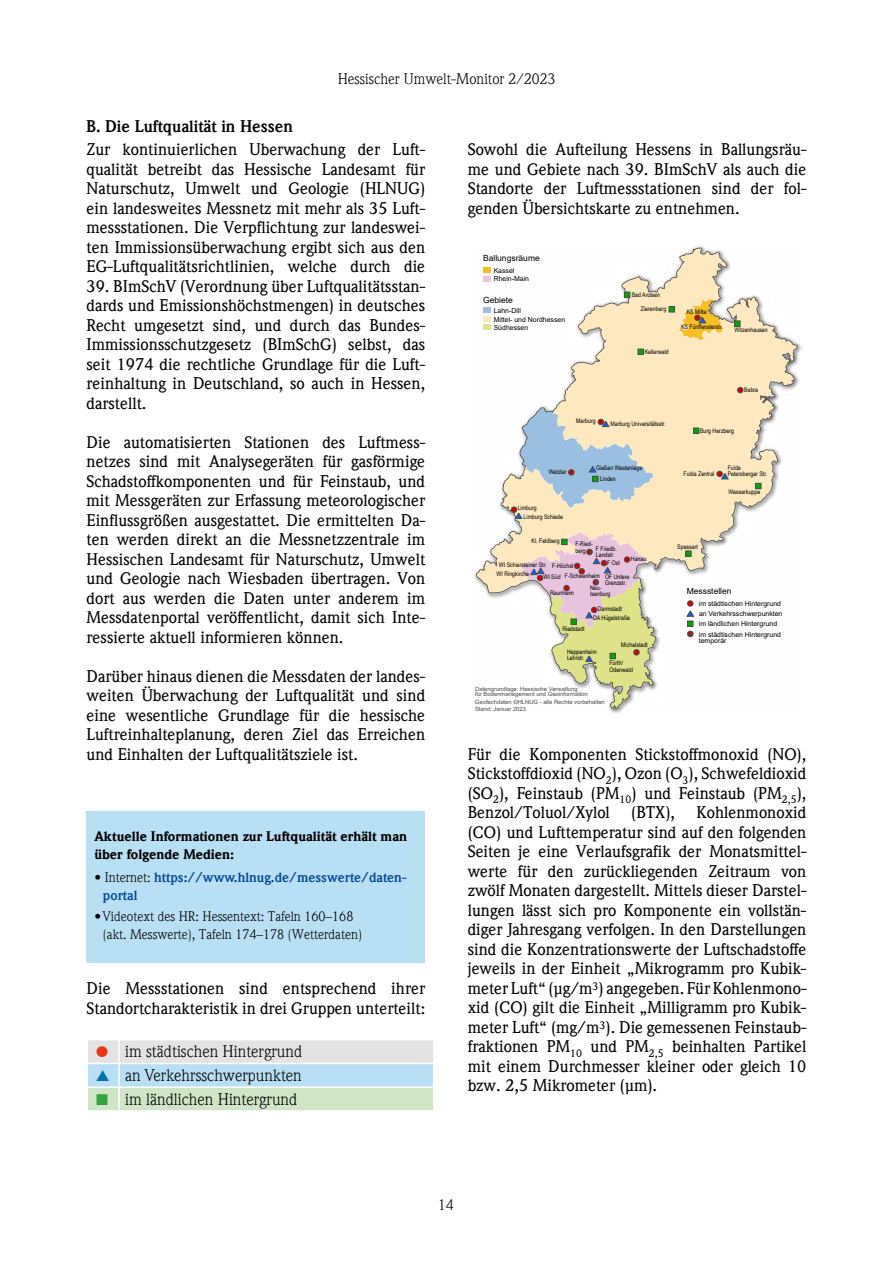
<style>
.page{position:relative;width:893px;height:1263px;background:#fff}
.page>*{position:absolute;margin:0;border:0;box-sizing:border-box;transform-origin:0 0}
.t1{font:500 16.5px/19.5px "ITC Weidemann Com";color:#000;text-align:justify}
.t2{font:16.5px/23.7px "ITC Weidemann Com";color:#000;text-align:justify}
.t3{font:700 16.5px "ITC Weidemann Com";color:#000}
.t4{font:15px "ITC Weidemann Com";color:#000}
.t5{font:13.5px/18.1px "ITC Weidemann Com";color:#000}
.t6{font:900 13.5px/18.1px "ITC Weidemann Com";color:#000}
.t7{font:700 13.5px/18.1px "ITC Weidemann Com";color:#004896}
.t8{font:8.4px "Arial";color:#000}
.t9{font:6.9px/8.4px "Arial";color:#000}
.t10{font:6.3px/6.3px "Arial Narrow";color:#000}
.t11{font:5.85px/5.8px "Arial";color:#4d4d4d}
.s1{font-weight:400;color:#000}
</style>
<div class="page">
<svg style="left:476px;top:248px;width:321px;height:344px"></svg>
<svg style="left:693px;top:428px;width:6px;height:6px"></svg>
<svg style="left:755px;top:483px;width:6px;height:6px"></svg>
<svg style="left:685px;top:551px;width:6px;height:5px"></svg>
<svg style="left:638px;top:349px;width:6px;height:6px"></svg>
<svg style="left:624px;top:292px;width:6px;height:6px"></svg>
<svg style="left:734px;top:321px;width:6px;height:6px"></svg>
<svg style="left:717px;top:471px;width:12px;height:8px"></svg>
<svg style="left:511px;top:408px;width:142px;height:111px;background:#d1d5ce"></svg>
<svg style="left:669px;top:298px;width:55px;height:42px;background:#edce82"></svg>
<svg style="left:737px;top:387px;width:6px;height:6px"></svg>
<svg style="left:521px;top:531px;width:135px;height:177px"></svg>
<div style="left:483px;top:268px;width:8px;height:5px;background:#f7be27"></div>
<div style="left:483px;top:276px;width:8px;height:5px;background:#e7c3de"></div>
<div style="left:483px;top:308px;width:8px;height:5px;background:#9abfe0"></div>
<div style="left:483px;top:316px;width:8px;height:5px;background:#fee8c0"></div>
<div style="left:483px;top:325px;width:8px;height:5px;background:#dee288"></div>
<svg style="left:686px;top:600px;width:8px;height:37px"></svg>
<div style="left:87px;top:811px;width:338px;height:151px;background:#b9dff4"></div>
<svg style="left:87px;top:1040px;width:347px;height:71px;background:#d1e3e1"></svg>
<p class="t3" style="left:87px;top:117px;width:208px">B. Die Luftqualität in Hessen</p>
<p class="t4" style="left:338px;top:70px;width:219px">Hessischer Umwelt-Monitor 2/2023</p>
<p class="t1" style="left:87px;top:140px;width:340px">Zur kontinuierlichen Überwachung der Luft&shy;qualität betreibt das Hessische Landesamt für Naturschutz, Umwelt und Geologie (HLNUG) ein landesweites Messnetz mit mehr als 35 Luft&shy;messstationen. Die Verpflichtung zur landeswei&shy;ten Immissionsüberwachung ergibt sich aus den EG-Luftqualitätsrichtlinien, welche durch die</p>
<p class="t1" style="left:87px;top:277px;width:340px">39. BImSchV (Verordnung über Luftqualitätsstan&shy;dards und Emissionshöchstmengen) in deutsches Recht umgesetzt sind, und durch das Bundes-Immissionsschutzgesetz (BImSchG) selbst, das seit 1974 die rechtliche Grundlage für die Luft&shy;reinhaltung in Deutschland, so auch in Hessen, darstellt.</p>
<p class="t1" style="left:87px;top:433px;width:340px">Die automatisierten Stationen des Luftmess&shy;netzes sind mit Analysegeräten für gasförmige Schadstoffkomponenten und für Feinstaub, und mit Messgeräten zur Erfassung meteorologischer Einflussgrößen ausgestattet. Die ermittelten Da&shy;ten werden direkt an die Messnetzzentrale im Hessischen Landesamt für Naturschutz, Umwelt und Geologie nach Wiesbaden übertragen. Von dort aus werden die Daten unter anderem im Messdatenportal veröffentlicht, damit sich Inte&shy;ressierte aktuell informieren können.</p>
<p class="t1" style="left:87px;top:667px;width:340px">Darüber hinaus dienen die Messdaten der landes&shy;weiten Überwachung der Luftqualität und sind eine wesentliche Grundlage für die hessische Luftreinhalteplanung, deren Ziel das Erreichen und Einhalten der Luftqualitätsziele ist.</p>
<p class="t6" style="left:94px;top:828px;width:314px">Aktuelle Informationen zur Luftqualität erhält man über folgende Medien:</p>
<p class="t7" style="left:103px;top:868px;width:305px;text-indent:-9px"><span class="s1">• Internet:</span> https://www.hlnug.de/messwerte/daten&shy;portal</p>
<p class="t5" style="left:103px;top:908px;width:261px;text-indent:-9px">•Videotext des HR: Hessentext: Tafeln 160–168 (akt. Messwerte), Tafeln 174–178 (Wetterdaten)</p>
<p class="t1" style="left:87px;top:979px;width:340px">Die Messstationen sind entsprechend ihrer<br>Standortcharakteristik in drei Gruppen unterteilt:</p>
<p class="t2" style="left:125px;top:1040px;width:179px">im städtischen Hintergrund an Verkehrsschwerpunkten im ländlichen Hintergrund</p>
<p class="t1" style="left:468px;top:140px;width:340px">Sowohl die Aufteilung Hessens in Ballungsräu&shy;me und Gebiete nach 39. BImSchV als auch die Standorte der Luftmessstationen sind der fol&shy;genden Übersichtskarte zu entnehmen.</p>
<p class="t8" style="left:483px;top:253px;width:58px">Ballungsräume</p>
<p class="t9" style="left:494px;top:266px;width:37px">Kassel<br>Rhein-Main</p>
<p class="t8" style="left:483px;top:294px;width:31px">Gebiete</p>
<p class="t9" style="left:494px;top:306px;width:73px">Lahn-Dill<br>Mittel- und Nordhessen<br>Südhessen</p>
<p class="t10" style="left:632px;top:291px;width:30px">Bad Arolsen</p>
<p class="t10" style="left:641px;top:305px;width:27px">Zierenberg</p>
<p class="t10" style="left:645px;top:349px;width:26px">Kellerwald</p>
<p class="t10" style="left:687px;top:308px;width:21px">KS Mitte</p>
<p class="t10" style="left:681px;top:323px;width:43px">KS Fünffensterstr.</p>
<p class="t10" style="left:734px;top:327px;width:35px">Witzenhausen</p>
<p class="t10" style="left:576px;top:418px;width:21px">Marburg</p>
<p class="t10" style="left:611px;top:421px;width:57px">Marburg Universitätsstr.</p>
<p class="t10" style="left:744px;top:387px;width:15px">Bebra</p>
<p class="t10" style="left:700px;top:427px;width:36px">Burg Herzberg</p>
<p class="t10" style="left:549px;top:468px;width:19px">Wetzlar</p>
<p class="t10" style="left:518px;top:505px;width:20px">Limburg</p>
<p class="t10" style="left:524px;top:513px;width:41px">Limburg Schiede</p>
<p class="t10" style="left:596px;top:465px;width:48px">Gießen Westanlage</p>
<p class="t10" style="left:600px;top:476px;width:17px">Linden</p>
<p class="t10" style="left:532px;top:538px;width:30px">Kl. Feldberg</p>
<p class="t10" style="left:575px;top:541px;width:19px">F-Ried&shy;berg</p>
<p class="t10" style="left:590px;top:584px;width:22px">Neu-<br>Isenburg</p>
<p class="t10" style="left:596px;top:545px;width:22px">F Friedb.<br>Landstr.</p>
<p class="t10" style="left:631px;top:556px;width:17px">Hanau</p>
<p class="t10" style="left:607px;top:559px;width:14px">F Ost</p>
<p class="t10" style="left:499px;top:562px;width:49px">WI Schiersteiner Str.</p>
<p class="t10" style="left:552px;top:562px;width:23px">F-Höchst</p>
<p class="t10" style="left:497px;top:570px;width:34px">WI Ringkirche</p>
<p class="t10" style="left:565px;top:573px;width:36px">F-Schwanheim</p>
<p class="t10" style="left:605px;top:573px;width:26px">OF Untere<br>Grenzstr.</p>
<p class="t10" style="left:543px;top:574px;width:19px">WI Süd</p>
<p class="t10" style="left:550px;top:590px;width:25px">Raunheim</p>
<p class="t10" style="left:598px;top:605px;width:26px">Darmstadt</p>
<p class="t10" style="left:562px;top:625px;width:24px">Riedstadt</p>
<p class="t10" style="left:593px;top:614px;width:38px">DA Hügelstraße</p>
<p class="t10" style="left:567px;top:648px;width:31px">Heppenheim<br>Lehrstr.</p>
<p class="t10" style="left:621px;top:642px;width:28px">Michelstadt</p>
<p class="t10" style="left:609px;top:660px;width:25px">Fürth/<br>Odenwald</p>
<p class="t11" style="left:475px;top:685px;width:114px">Datengrundlage: Hessische Verwaltung<br>für Bodenmanagement und Geoinformation</p>
<p class="t11" style="left:475px;top:706px;width:53px">Stand: Januar 2023</p>
<p class="t11" style="left:475px;top:699px;width:131px">Geofachdaten ©HLNUG - alle Rechte vorbehalten</p>
<p class="t10" style="left:684px;top:470px;width:32px">Fulda Zentral</p>
<p class="t10" style="left:728px;top:464px;width:41px">Fulda<br>Petersberger Str.</p>
<p class="t10" style="left:728px;top:488px;width:33px">Wasserkuppe</p>
<p class="t10" style="left:677px;top:544px;width:22px">Spessart</p>
<p class="t8" style="left:687px;top:585px;width:46px">Messstellen</p>
<p class="t9" style="left:699px;top:610px;width:85px">an Verkehrsschwerpunkten</p>
<p class="t9" style="left:699px;top:599px;width:84px">im städtischen Hintergrund</p>
<p class="t9" style="left:699px;top:619px;width:84px;line-height:10.1px">im ländlichen Hintergrund im städtischen Hintergrund</p>
<p class="t9" style="left:699px;top:637px;width:29px">temporär</p>
<p class="t1" style="left:468px;top:745px;width:340px">Für die Komponenten Stickstoffmonoxid (NO), Stickstoffdioxid (NO<sub>2</sub>), Ozon (O<sub>3</sub>), Schwefeldioxid (SO<sub>2</sub>), Feinstaub (PM<sub>10</sub>) und Feinstaub (PM<sub>2,5</sub>), Benzol/Toluol/Xylol</p>
<p class="t1" style="left:631px;top:803px;width:46px">(BTX),</p>
<p class="t1" style="left:468px;top:803px;width:340px;text-indent:229px">Kohlenmonoxid (CO) und Lufttemperatur sind auf den folgenden Seiten je eine Verlaufsgrafik der Monatsmittel&shy;werte für den zurückliegenden Zeitraum von zwölf Monaten dargestellt. Mittels dieser Darstel&shy;lungen lässt sich pro Komponente ein vollstän&shy;diger Jahresgang verfolgen. In den Darstellungen sind die Konzentrationswerte der Luftschadstoffe jeweils in der Einheit „Mikrogramm pro Kubik&shy;meter Luft“ (µg/m<sup>3</sup>) angegeben. Für Kohlenmono&shy;xid (CO) gilt die Einheit „Milligramm pro Kubik&shy;meter Luft“ (mg/m<sup>3</sup>). Die gemessenen Feinstaub&shy;fraktionen PM<sub>10</sub> und PM<sub>2,5</sub> beinhalten Partikel mit einem Durchmesser kleiner oder gleich 10 bzw. 2,5 Mikrometer (µm).</p>
<p class="t4" style="left:438px;top:1196px;width:17px">14</p>
</div>
